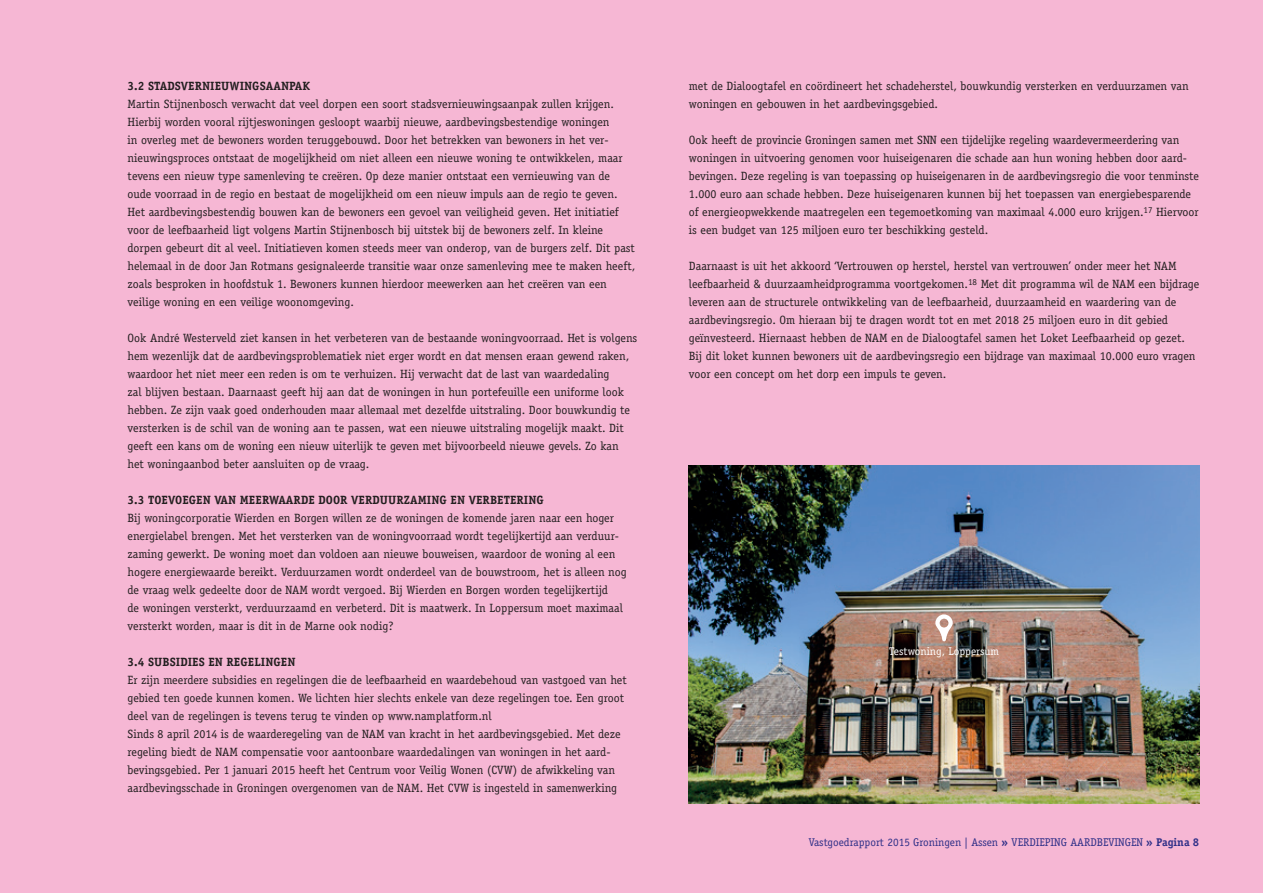
<style>
.page{position:relative;width:1263px;height:893px;background:#f6b7d4}
.page>*{position:absolute;margin:0;border:0;box-sizing:border-box;transform-origin:0 0}
.t1{font:12px/18px "Officina Serif Std";color:#231f20}
.t2{font:700 12px "Officina Serif";letter-spacing:.005em;color:#231f20}
.t3{font:11.25px "Officina Serif Std";color:#2f3088}
.t4{font:11.25px "Officina Serif Std";color:#fff}
.s1{font-family:"Officina Serif";font-weight:700}
</style>
<div class="page">
<img style="left:689px;top:466px;width:510px;height:338px">
<svg style="left:935px;top:614px;width:18px;height:27px"></svg>
<p class="t2" style="left:128px;top:78px;width:184px">3.2 STADSVERNIEUWINGSAANPAK</p>
<p class="t1" style="left:128px;top:95px;width:509px">Martin Stijnenbosch verwacht dat veel dorpen een soort stadsvernieuwingsaanpak zullen krijgen.<br>Hierbij worden vooral rijtjeswoningen gesloopt waarbij nieuwe, aardbevingsbestendige woningen<br>in overleg met de bewoners worden teruggebouwd. Door het betrekken van bewoners in het ver&shy;nieuwingsproces ontstaat de mogelijkheid om niet alleen een nieuwe woning te ontwikkelen, maar tevens een nieuw type samenleving te creëren. Op deze manier ontstaat een vernieuwing van de oude voorraad in de regio en bestaat de mogelijkheid om een nieuw impuls aan de regio te geven.<br>Het aardbevingsbestendig bouwen kan de bewoners een gevoel van veiligheid geven. Het initiatief voor de leefbaarheid ligt volgens Martin Stijnenbosch bij uitstek bij de bewoners zelf. In kleine dorpen gebeurt dit al veel. Initiatieven komen steeds meer van onderop, van de burgers zelf. Dit past helemaal in de door Jan Rotmans gesignaleerde transitie waar onze samenleving mee te maken heeft, zoals besproken in hoofdstuk 1. Bewoners kunnen hierdoor meewerken aan het creëren van een veilige woning en een veilige woonomgeving.</p>
<p class="t1" style="left:128px;top:329px;width:511px">Ook André Westerveld ziet kansen in het verbeteren van de bestaande woningvoorraad. Het is volgens hem wezenlijk dat de aardbevingsproblematiek niet erger wordt en dat mensen eraan gewend raken, waardoor het niet meer een reden is om te verhuizen. Hij verwacht dat de last van waardedaling<br>zal blijven bestaan. Daarnaast geeft hij aan dat de woningen in hun portefeuille een uniforme look hebben. Ze zijn vaak goed onderhouden maar allemaal met dezelfde uitstraling. Door bouwkundig te versterken is de schil van de woning aan te passen, wat een nieuwe uitstraling mogelijk maakt. Dit geeft een kans om de woning een nieuw uiterlijk te geven met bijvoorbeeld nieuwe gevels. Zo kan het woningaanbod beter aansluiten op de vraag.</p>
<p class="t2" style="left:128px;top:492px;width:418px">3.3 TOEVOEGEN VAN MEERWAARDE DOOR VERDUURZAMING EN VERBETERING</p>
<p class="t1" style="left:128px;top:509px;width:501px">Bij woningcorporatie Wierden en Borgen willen ze de woningen de komende jaren naar een hoger energielabel brengen. Met het versterken van de woningvoorraad wordt tegelijkertijd aan verduur&shy;zaming gewerkt. De woning moet dan voldoen aan nieuwe bouweisen, waardoor de woning al een hogere energiewaarde bereikt. Verduurzamen wordt onderdeel van de bouwstroom, het is alleen nog de vraag welk gedeelte door de NAM wordt vergoed. Bij Wierden en Borgen worden tegelijkertijd<br>de woningen versterkt, verduurzaamd en verbeterd. Dit is maatwerk. In Loppersum moet maximaal versterkt worden, maar is dit in de Marne ook nodig?</p>
<p class="t2" style="left:128px;top:654px;width:169px">3.4 SUBSIDIES EN REGELINGEN</p>
<p class="t1" style="left:128px;top:671px;width:501px">Er zijn meerdere subsidies en regelingen die de leefbaarheid en waardebehoud van vastgoed van het gebied ten goede kunnen komen. We lichten hier slechts enkele van deze regelingen toe. Een groot deel van de regelingen is tevens terug te vinden op www.namplatform.nl<br>Sinds 8 april 2014 is de waarderegeling van de NAM van kracht in het aardbevingsgebied. Met deze regeling biedt de NAM compensatie voor aantoonbare waardedalingen van woningen in het aard&shy;bevingsgebied. Per 1 januari 2015 heeft het Centrum voor Veilig Wonen (CVW) de afwikkeling van aardbevingsschade in Groningen overgenomen van de NAM. Het CVW is ingesteld in samenwerking</p>
<p class="t1" style="left:689px;top:77px;width:501px">met de Dialoogtafel en coördineert het schadeherstel, bouwkundig versterken en verduurzamen van woningen en gebouwen in het aardbevingsgebied.</p>
<p class="t1" style="left:689px;top:131px;width:512px">Ook heeft de provincie Groningen samen met SNN een tijdelijke regeling waardevermeerdering van woningen in uitvoering genomen voor huiseigenaren die schade aan hun woning hebben door aard&shy;bevingen. Deze regeling is van toepassing op huiseigenaren in de aardbevingsregio die voor tenminste 1.000 euro aan schade hebben. Deze huiseigenaren kunnen bij het toepassen van energiebesparende of energieopwekkende maatregelen een tegemoetkoming van maximaal 4.000 euro krijgen.<sup>17</sup> Hiervoor is een budget van 125 miljoen euro ter beschikking gesteld.</p>
<p class="t1" style="left:689px;top:257px;width:512px">Daarnaast is uit het akkoord ‘Vertrouwen op herstel, herstel van vertrouwen’ onder meer het NAM leefbaarheid &amp; duurzaamheidprogramma voortgekomen.<sup>18</sup> Met dit programma wil de NAM een bijdrage leveren aan de structurele ontwikkeling van de leefbaarheid, duurzaamheid en waardering van de aardbevingsregio. Om hieraan bij te dragen wordt tot en met 2018 25 miljoen euro in dit gebied geïnvesteerd. Hiernaast hebben de NAM en de Dialoogtafel samen het Loket Leefbaarheid op gezet.<br>Bij dit loket kunnen bewoners uit de aardbevingsregio een bijdrage van maximaal 10.000 euro vragen voor een concept om het dorp een impuls te geven.</p>
<p class="t4" style="left:889px;top:644px;width:111px">Testwoning, Loppersum</p>
<p class="t3" style="left:809px;top:836px;width:392px">Vastgoedrapport 2015 Groningen | Assen <span class="s1">»</span> VERDIEPING AARDBEVINGEN <span class="s1">» Pagina 8</span></p>
</div>
